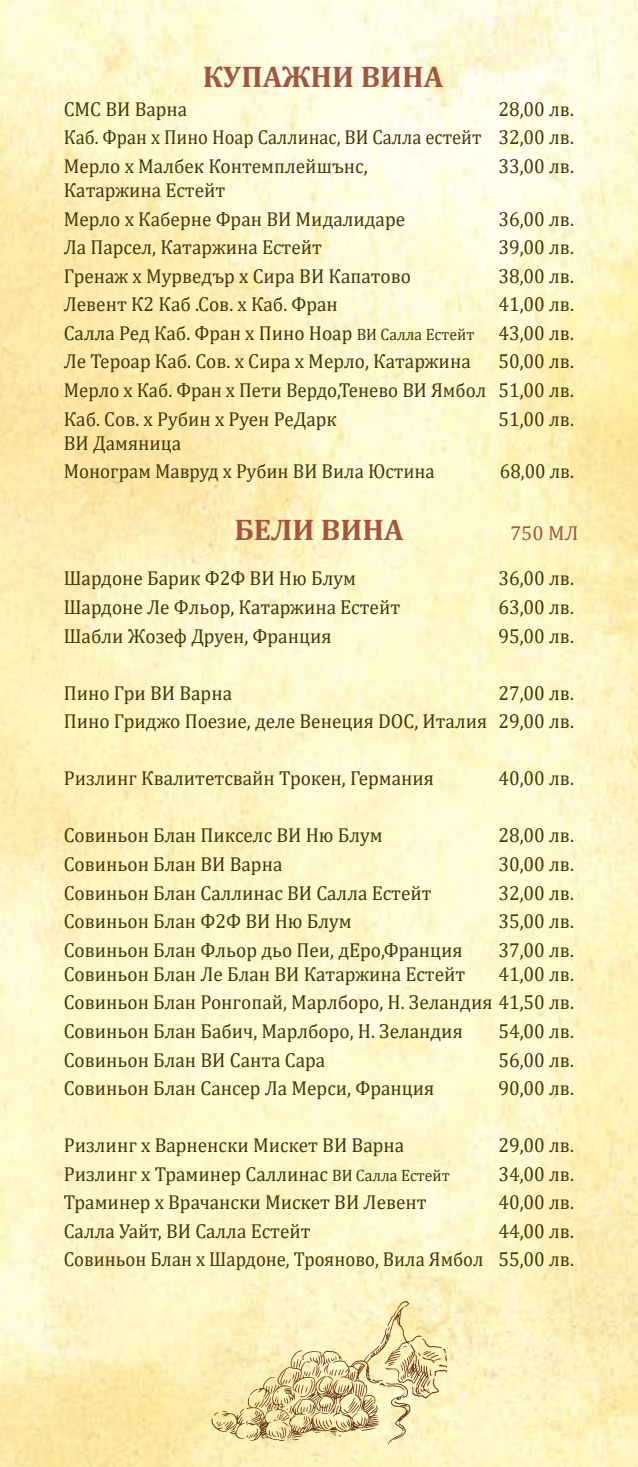
<style>
.page{position:relative;width:638px;height:1467px;background:#fff}
.page>*{position:absolute;margin:0;border:0;box-sizing:border-box;transform-origin:0 0}
.t1{font:700 30px "Cambria";color:#a25642}
.t2{font:20.25px/28.5px "Cambria";color:#443709;text-align:justify;scale:.95 1}
.t3{font:20.25px "Cambria";color:#443709;scale:.93 1}
.t4{font:20.25px "Cambria";color:#a25642}
.s1{font-size:16.5px}
</style>
<div class="page">
<img style="left:0;top:0;width:638px;height:1467px">
<svg style="left:211px;top:1301px;width:235px;height:143px"></svg>
<h1 class="t1" style="left:203px;top:56px;width:242px">КУПАЖНИ ВИНА</h1>
<p class="t2" style="left:64px;top:94px;width:538px;text-indent:434px">28,00 лв.<br>Каб. Фран х Пино Ноар Саллинас, ВИ Салла естейт 32,00 лв.<br>Мерло х Малбек Контемплейшънс,</p>
<p class="t2" style="left:64px;top:94px;width:131px">СМС ВИ Варна</p>
<p class="t2" style="left:498px;top:152px;width:81px">33,00 лв.</p>
<p class="t2" style="left:64px;top:176px;width:361px">Катаржина Естейт<br>Мерло х Каберне Фран ВИ Мидалидаре</p>
<p class="t2" style="left:498px;top:204px;width:81px">36,00 лв.</p>
<p class="t2" style="left:64px;top:233px;width:273px">Ла Парсел, Катаржина Естейт</p>
<p class="t2" style="left:498px;top:233px;width:81px">39,00 лв.</p>
<p class="t2" style="left:64px;top:261px;width:367px">Гренаж х Мурведър х Сира ВИ Капатово</p>
<p class="t2" style="left:498px;top:261px;width:81px">38,00 лв.</p>
<p class="t2" style="left:64px;top:290px;width:290px">Левент К2 Каб .Сов. х Каб. Фран</p>
<p class="t2" style="left:64px;top:290px;width:538px;text-indent:434px">41,00 лв.<br>Салла Ред Каб. Фран х Пино Ноар <span class="s1">ВИ Салла Естейт</span> 43,00 лв.<br>Ле Тероар Каб. Сов. х Сира х Мерло, Катаржина</p>
<p class="t2" style="left:64px;top:347px;width:538px;text-indent:434px">50,00 лв.<br>Мерло х Каб. Фран х Пети Вердо,Тенево ВИ Ямбол 51,00 лв.<br>Каб. Сов. х Рубин х Руен РеДарк</p>
<p class="t2" style="left:498px;top:404px;width:81px">51,00 лв.</p>
<p class="t2" style="left:64px;top:429px;width:392px">ВИ Дамяница<br>Монограм Мавруд х Рубин ВИ Вила Юстина</p>
<p class="t3" style="left:500px;top:460px;width:81px">68,00 лв.</p>
<h1 class="t1" style="left:234px;top:508px;width:171px">БЕЛИ ВИНА</h1>
<p class="t4" style="left:510px;top:521px;width:70px">750 МЛ</p>
<p class="t2" style="left:64px;top:564px;width:309px">Шардоне Барик Ф2Ф ВИ Ню Блум</p>
<p class="t2" style="left:498px;top:564px;width:81px">36,00 лв.</p>
<p class="t2" style="left:64px;top:593px;width:356px">Шардоне Ле Фльор, Катаржина Естейт</p>
<p class="t2" style="left:498px;top:593px;width:81px">63,00 лв.</p>
<p class="t2" style="left:64px;top:621px;width:283px">Шабли Жозеф Друен, Франция</p>
<p class="t2" style="left:498px;top:621px;width:81px">95,00 лв.</p>
<p class="t2" style="left:64px;top:678px;width:179px">Пино Гри ВИ Варна</p>
<p class="t2" style="left:64px;top:678px;width:538px;text-align:right">27,00 лв.<br>Пино Гриджо Поезие, деле Венеция DOC, Италия 29,00 лв.</p>
<p class="t2" style="left:64px;top:764px;width:391px">Ризлинг Квалитетсвайн Трокен, Германия</p>
<p class="t2" style="left:498px;top:764px;width:81px">40,00 лв.</p>
<p class="t2" style="left:64px;top:821px;width:337px">Совиньон Блан Пикселс ВИ Ню Блум</p>
<p class="t2" style="left:498px;top:821px;width:81px">28,00 лв.</p>
<p class="t2" style="left:64px;top:850px;width:232px">Совиньон Блан ВИ Варна</p>
<p class="t2" style="left:498px;top:850px;width:81px">30,00 лв.</p>
<p class="t2" style="left:64px;top:878px;width:389px">Совиньон Блан Саллинас ВИ Салла Естейт</p>
<p class="t2" style="left:498px;top:878px;width:81px">32,00 лв.</p>
<p class="t2" style="left:64px;top:907px;width:305px">Совиньон Блан Ф2Ф ВИ Ню Блум</p>
<p class="t2" style="left:498px;top:907px;width:81px">35,00 лв.</p>
<p class="t2" style="left:64px;top:935px;width:421px">Совиньон Блан Фльор дьо Пеи, дЕро,Франция</p>
<p class="t2" style="left:498px;top:935px;width:81px">37,00 лв.</p>
<p class="t2" style="left:64px;top:960px;width:424px">Совиньон Блан Ле Блан ВИ Катаржина Естейт</p>
<p class="t2" style="left:64px;top:960px;width:538px;text-indent:434px">41,00 лв.<br>Совиньон Блан Ронгопай, Марлборо, Н. Зеландия 41,50 лв.<br>Совиньон Блан Бабич, Марлборо, Н. Зеландия</p>
<p class="t2" style="left:498px;top:1017px;width:81px">54,00 лв.</p>
<p class="t2" style="left:64px;top:1045px;width:277px">Совиньон Блан ВИ Санта Сара</p>
<p class="t2" style="left:498px;top:1045px;width:81px">56,00 лв.</p>
<p class="t2" style="left:64px;top:1074px;width:391px">Совиньон Блан Сансер Ла Мерси, Франция</p>
<p class="t2" style="left:498px;top:1074px;width:81px">90,00 лв.</p>
<p class="t2" style="left:64px;top:1131px;width:360px">Ризлинг х Варненски Мискет ВИ Варна</p>
<p class="t2" style="left:498px;top:1131px;width:81px">29,00 лв.</p>
<p class="t2" style="left:64px;top:1160px;width:408px">Ризлинг х Траминер Саллинас <span class="s1">ВИ Салла Естейт</span></p>
<p class="t2" style="left:498px;top:1160px;width:81px">34,00 лв.</p>
<p class="t2" style="left:64px;top:1188px;width:383px">Траминер х Врачански Мискет ВИ Левент</p>
<p class="t2" style="left:498px;top:1188px;width:81px">40,00 лв.</p>
<p class="t2" style="left:64px;top:1217px;width:261px">Салла Уайт, ВИ Салла Естейт</p>
<p class="t2" style="left:64px;top:1217px;width:538px;text-align:right">44,00 лв.<br>Совиньон Блан х Шардоне, Трояново, Вила Ямбол 55,00 лв.</p>
</div>
